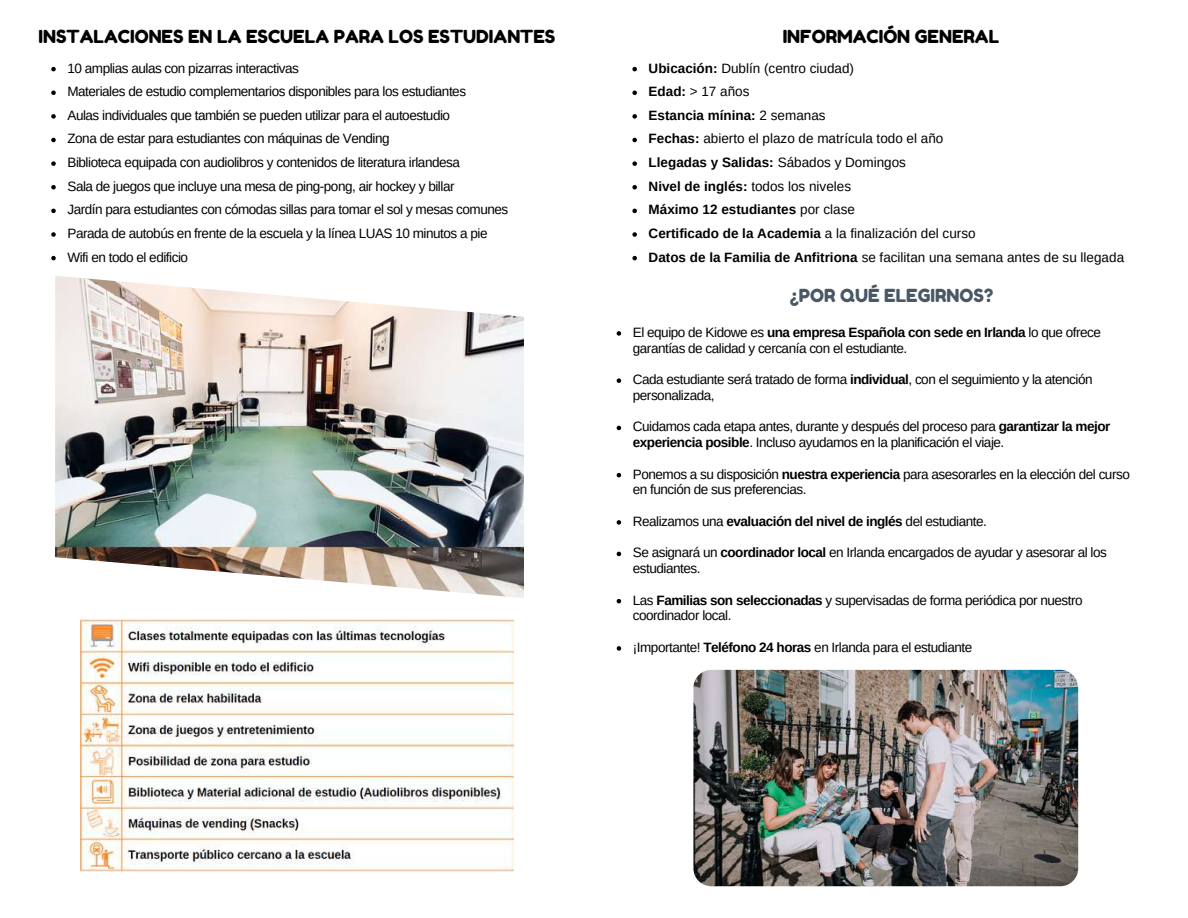
<style>
.page{position:relative;width:1188px;height:918px;background:#fff}
.page>*{position:absolute;margin:0;border:0;box-sizing:border-box;transform-origin:0 0}
.t1{font:18px "Fredoka One";color:#000}
.t2{font:18px "Fredoka One";color:#495865}
.t3{font:13.5px/23.7px "Arimo";letter-spacing:-.035em;color:#000}
.t4{font:13.5px/23.7px "Arimo";color:#000}
.s1{font-weight:700}
</style>
<div class="page">
<img style="left:55px;top:276px;width:469px;height:322px">
<img style="left:81px;top:620px;width:433px;height:252px">
<img style="left:693px;top:670px;width:385px;height:216px;border-radius:18px">
<svg style="left:51px;top:67px;width:5px;height:4px"></svg>
<svg style="left:51px;top:91px;width:5px;height:4px"></svg>
<svg style="left:51px;top:114px;width:5px;height:5px"></svg>
<svg style="left:51px;top:138px;width:5px;height:4px"></svg>
<svg style="left:51px;top:161px;width:5px;height:5px"></svg>
<svg style="left:51px;top:185px;width:5px;height:5px"></svg>
<svg style="left:51px;top:209px;width:5px;height:4px"></svg>
<svg style="left:51px;top:232px;width:5px;height:5px"></svg>
<svg style="left:51px;top:256px;width:5px;height:4px"></svg>
<svg style="left:632px;top:67px;width:5px;height:4px"></svg>
<svg style="left:632px;top:91px;width:5px;height:4px"></svg>
<svg style="left:632px;top:114px;width:5px;height:5px"></svg>
<svg style="left:632px;top:138px;width:5px;height:4px"></svg>
<svg style="left:632px;top:161px;width:5px;height:5px"></svg>
<svg style="left:632px;top:185px;width:5px;height:5px"></svg>
<svg style="left:632px;top:209px;width:5px;height:4px"></svg>
<svg style="left:632px;top:232px;width:5px;height:5px"></svg>
<svg style="left:632px;top:256px;width:5px;height:4px"></svg>
<svg style="left:617px;top:331px;width:4px;height:5px"></svg>
<svg style="left:617px;top:378px;width:4px;height:5px"></svg>
<svg style="left:617px;top:426px;width:4px;height:4px"></svg>
<svg style="left:617px;top:473px;width:4px;height:4px"></svg>
<svg style="left:617px;top:520px;width:4px;height:5px"></svg>
<svg style="left:617px;top:552px;width:4px;height:4px"></svg>
<svg style="left:617px;top:599px;width:4px;height:4px"></svg>
<svg style="left:617px;top:646px;width:4px;height:5px"></svg>
<h1 class="t1" style="left:39px;top:26px;width:518px">INSTALACIONES EN LA ESCUELA PARA LOS ESTUDIANTES</h1>
<p class="t3" style="left:67px;top:56px;width:442px">10 amplias aulas con pizarras interactivas<br>Materiales de estudio complementarios disponibles para los estudiantes<br>Aulas individuales que también se pueden utilizar para el autoestudio<br>Zona de estar para estudiantes con máquinas de Vending<br>Biblioteca equipada con audiolibros y contenidos de literatura irlandesa<br>Sala de juegos que incluye una mesa de ping-pong, air hockey y billar<br>Jardín para estudiantes con cómodas sillas para tomar el sol y mesas comunes Parada de autobús en frente de la escuela y la línea LUAS 10 minutos a pie Wifi en todo el edificio</p>
<h1 class="t1" style="left:783px;top:26px;width:218px">INFORMACIÓN GENERAL</h1>
<p class="t4" style="left:649px;top:56px;width:477px"><span class="s1">Ubicación:</span> Dublín (centro ciudad)<br><span class="s1">Edad:</span> &gt; 17 años<br><span class="s1">Estancia mínina:</span> 2 semanas<br><span class="s1">Fechas:</span> abierto el plazo de matrícula todo el año<br><span class="s1">Llegadas y Salidas:</span> Sábados y Domingos<br><span class="s1">Nivel de inglés:</span> todos los niveles<br><span class="s1">Máximo 12 estudiantes</span> por clase<br><span class="s1">Certificado de la Academia</span> a la finalización del curso<br><span class="s1">Datos de la Familia de Anfitriona</span> se facilitan una semana antes de su llegada</p>
<h1 class="t2" style="left:790px;top:284px;width:205px">¿POR QUÉ ELEGIRNOS?</h1>
<p class="t3" style="left:633px;top:324px;width:470px;line-height:15.8px">El equipo de Kidowe es <span class="s1">una empresa Española con sede en Irlanda</span> lo que ofrece garantías de calidad y cercanía con el estudiante.</p>
<p class="t3" style="left:633px;top:371px;width:461px;line-height:15.8px">Cada estudiante será tratado de forma <span class="s1">individual</span>, con el seguimiento y la atención personalizada,</p>
<p class="t3" style="left:633px;top:419px;width:479px;line-height:15.8px">Cuidamos cada etapa antes, durante y después del proceso para <span class="s1">garantizar la mejor experiencia posible</span>. Incluso ayudamos en la planificación el viaje.</p>
<p class="t3" style="left:633px;top:466px;width:498px;line-height:15.8px">Ponemos a su disposición <span class="s1">nuestra experiencia</span> para asesorarles en la elección del curso en función de sus preferencias.</p>
<p class="t3" style="left:633px;top:509px;width:356px">Realizamos una <span class="s1">evaluación del nivel de inglés</span> del estudiante.</p>
<p class="t3" style="left:633px;top:545px;width:476px;line-height:15.8px">Se asignará un <span class="s1">coordinador local</span> en Irlanda encargados de ayudar y asesorar al los estudiantes.</p>
<p class="t3" style="left:633px;top:592px;width:451px;line-height:15.8px">Las <span class="s1">Familias son seleccionadas</span> y supervisadas de forma periódica por nuestro coordinador local.</p>
<p class="t3" style="left:633px;top:635px;width:341px">¡Importante! <span class="s1">Teléfono 24 horas</span> en Irlanda para el estudiante</p>
</div>
